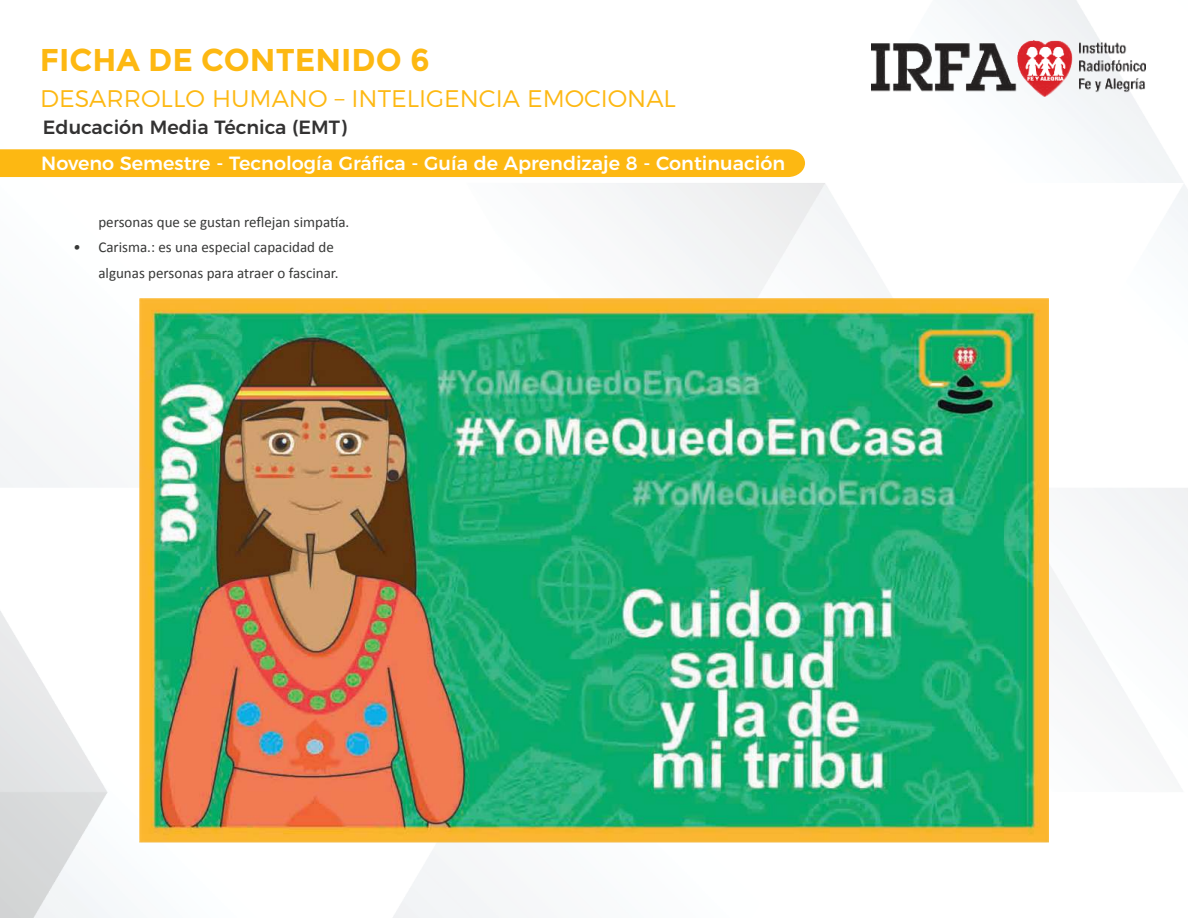
<style>
.page{position:relative;width:1188px;height:918px;background:#fff}
.page>*{position:absolute;margin:0;border:0;box-sizing:border-box;transform-origin:0 0}
.t1{font:700 31.5px "Montserrat";color:#fdb812}
.t2{font:300 24px "Montserrat";color:#fdb812}
.t3{font:500 19.2px "Montserrat";color:#fff}
.t4{font:500 19.2px "Montserrat";color:#333232}
.t5{font:15px/25.5px "Calibri";color:#373837}
.t6{font:italic 15px "Calibri";color:#373837}
</style>
<div class="page">
<img style="left:0;top:0;width:1188px;height:918px">
<img style="left:872px;top:41px;width:274px;height:55px">
<img style="left:139px;top:299px;width:910px;height:543px">
<div style="left:0;top:149px;width:805px;height:28px;background:#fdb812"></div>
<h1 class="t1" style="left:40px;top:41px;width:392px">FICHA DE CONTENIDO 6</h1>
<h2 class="t2" style="left:40px;top:85px;width:637px">DESARROLLO HUMANO – INTELIGENCIA EMOCIONAL</h2>
<p class="t4" style="left:43px;top:119px;width:305px">Educación Media Técnica (EMT)</p>
<p class="t3" style="left:41px;top:155px;width:745px">Noveno Semestre - Tecnología Gráfica - Guía de Aprendizaje 8 - Continuación</p>
<p class="t6" style="left:73px;top:238px;width:9px">ï</p>
<p class="t5" style="left:98px;top:209px;width:253px">personas que se gustan reflejan simpatía.<br>Carisma.: es una especial capacidad de algunas personas para atraer o fascinar.</p>
</div>
